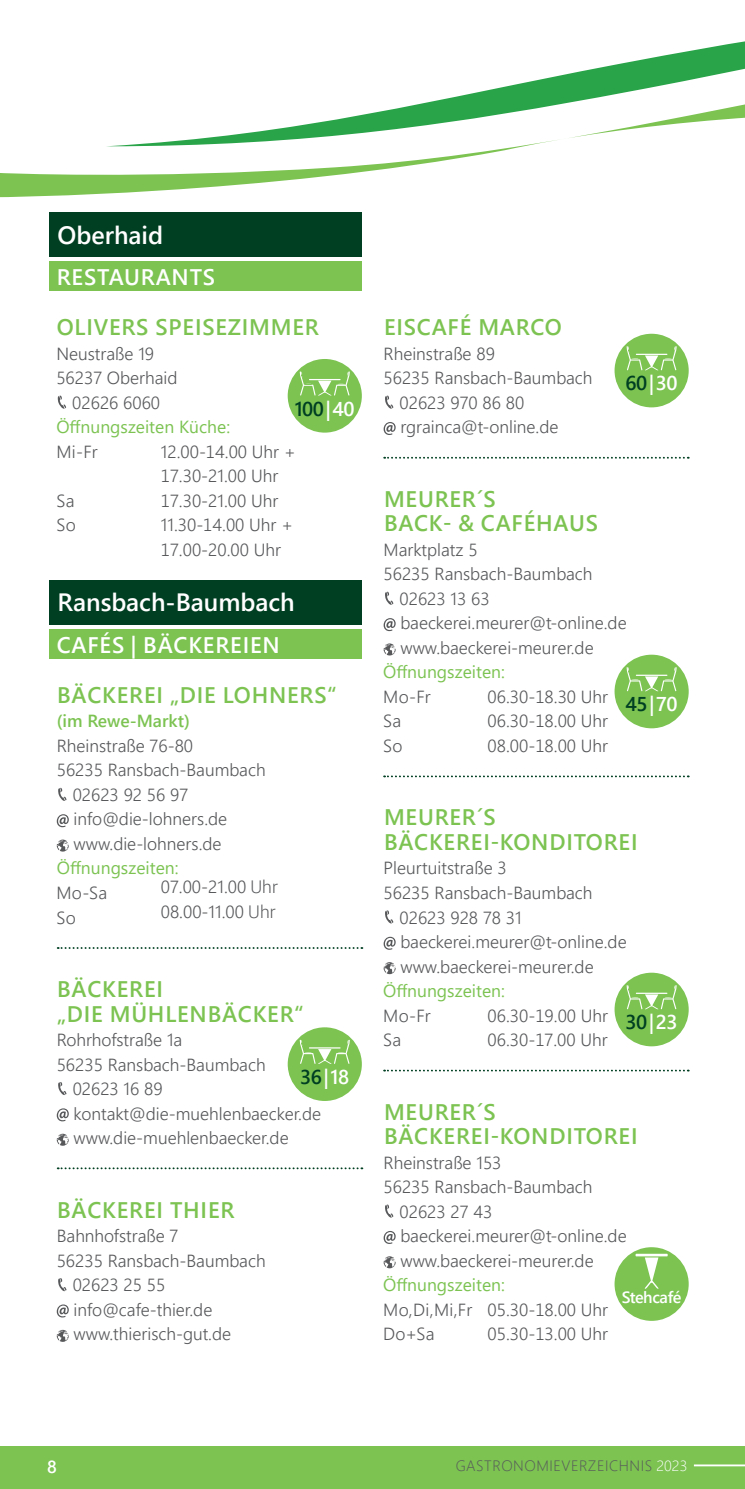
<style>
.page{position:relative;width:745px;height:1489px;background:#fff}
.page>*{position:absolute;margin:0;border:0;box-sizing:border-box;transform-origin:0 0}
.t1{font:600 25px "Segoe UI";color:#fff}
.t2{font:600 22.5px/24.5px "Segoe UI";letter-spacing:.035em;color:#7cc352}
.t3{font:600 22.5px "Segoe UI";letter-spacing:.035em;color:#fff}
.t4{font:600 20px "Segoe UI";letter-spacing:-.025em;color:#fff}
.t5{font:600 20px "Segoe UI";color:#003f22}
.t6{font:300 17.5px/24.5px "Segoe UI";color:#57585a}
.t7{font:17.5px "Segoe UI";color:#7cc352}
.t8{font:300 17.5px/24.5px "Segoe UI";letter-spacing:.02em;color:#57585a}
.t9{font:600 17.5px "Segoe UI";color:#7cc352}
.t10{font:600 17.5px "Segoe UI";color:#fff}
.t11{font:600 16.25px "Segoe UI";letter-spacing:-.025em;color:#fff}
.t12{font:300 15px "Segoe UI";letter-spacing:.035em;color:#57585a}
.s1{color:#fff}
.s2{font-family:"Roboto"}
.s3{color:#003f22}
</style>
<div class="page">
<div style="left:0;top:1446px;width:744px;height:42px;background:#7cc352"></div>
<hr style="left:693px;top:1464px;width:51px;height:2px;background:#fff">
<svg style="left:0;top:146px;width:525px;height:101px"></svg>
<svg style="left:112px;top:41px;width:632px;height:105px"></svg>
<div style="left:50px;top:212px;width:311px;height:45px;background:#003f22"></div>
<div style="left:50px;top:261px;width:311px;height:30px;background:#7cc352"></div>
<svg style="left:58px;top:395px;width:8px;height:14px"></svg>
<div style="left:287px;top:359px;width:74px;height:73px;background:#7cc352;border-radius:50%"></div>
<svg style="left:299px;top:371px;width:50px;height:24px"></svg>
<div style="left:50px;top:580px;width:311px;height:44px;background:#003f22"></div>
<div style="left:50px;top:629px;width:311px;height:30px;background:#7cc352"></div>
<svg style="left:58px;top:787px;width:9px;height:14px"></svg>
<svg style="left:57px;top:814px;width:12px;height:13px"></svg>
<svg style="left:57px;top:839px;width:12px;height:12px"></svg>
<svg style="left:384px;top:775px;width:304px;height:2px"></svg>
<svg style="left:384px;top:1069px;width:304px;height:2px"></svg>
<svg style="left:58px;top:947px;width:304px;height:1px"></svg>
<svg style="left:58px;top:1167px;width:304px;height:2px"></svg>
<svg style="left:385px;top:591px;width:8px;height:14px"></svg>
<svg style="left:383px;top:618px;width:12px;height:13px"></svg>
<svg style="left:383px;top:643px;width:12px;height:12px"></svg>
<svg style="left:385px;top:910px;width:8px;height:13px"></svg>
<svg style="left:383px;top:936px;width:12px;height:13px"></svg>
<svg style="left:383px;top:962px;width:12px;height:12px"></svg>
<svg style="left:385px;top:1204px;width:8px;height:13px"></svg>
<svg style="left:383px;top:1231px;width:12px;height:12px"></svg>
<svg style="left:383px;top:1256px;width:12px;height:12px"></svg>
<svg style="left:385px;top:395px;width:8px;height:14px"></svg>
<svg style="left:383px;top:422px;width:12px;height:13px"></svg>
<svg style="left:58px;top:1082px;width:9px;height:13px"></svg>
<svg style="left:57px;top:1108px;width:12px;height:13px"></svg>
<svg style="left:57px;top:1133px;width:12px;height:12px"></svg>
<svg style="left:58px;top:1278px;width:9px;height:13px"></svg>
<svg style="left:57px;top:1304px;width:12px;height:13px"></svg>
<svg style="left:57px;top:1329px;width:12px;height:12px"></svg>
<div style="left:287px;top:1027px;width:74px;height:73px;background:#7cc352;border-radius:50%"></div>
<svg style="left:299px;top:1039px;width:50px;height:24px"></svg>
<div style="left:614px;top:972px;width:74px;height:74px;background:#7cc352;border-radius:50%"></div>
<svg style="left:626px;top:985px;width:50px;height:24px"></svg>
<div style="left:614px;top:654px;width:74px;height:74px;background:#7cc352;border-radius:50%"></div>
<svg style="left:626px;top:667px;width:50px;height:24px"></svg>
<div style="left:614px;top:334px;width:74px;height:73px;background:#7cc352;border-radius:50%"></div>
<svg style="left:626px;top:346px;width:50px;height:24px"></svg>
<div style="left:614px;top:1247px;width:74px;height:73px;background:#7cc352;border-radius:50%"></div>
<hr style="left:635px;top:1253px;width:32px;height:3px;background:#fff">
<svg style="left:645px;top:1257px;width:13px;height:31px"></svg>
<svg style="left:384px;top:457px;width:304px;height:1px"></svg>
<h1 class="t1" style="left:57px;top:211px;width:107px">Oberhaid</h1>
<p class="t3" style="left:57px;top:256px;width:160px">RESTAURANTS</p>
<p class="t2" style="left:57px;top:313px;width:263px">OLIVERS SPEISEZIMMER</p>
<p class="t6" style="left:56px;top:339px;width:99px">Neustraße 19</p>
<p class="t6" style="left:56px;top:364px;width:123px">56237 Oberhaid</p>
<p class="t6" style="left:72px;top:388px;width:89px">02626 6060</p>
<p class="t7" style="left:56px;top:410px;width:175px">Öffnungszeiten Küche:</p>
<p class="t6" style="left:56px;top:437px;width:43px">Mi-Fr</p>
<p class="t6" style="left:56px;top:486px;width:21px">Sa<br>So</p>
<p class="t5" style="left:294px;top:389px;width:61px">100<span class="s1">|40</span></p>
<p class="t6" style="left:161px;top:437px;width:136px">12.00-14.00 Uhr +<br>17.30-21.00 Uhr<br>17.30-21.00 Uhr<br>11.30-14.00 Uhr +<br>17.00-20.00 Uhr</p>
<h1 class="t1" style="left:57px;top:579px;width:239px">Ransbach-Baumbach</h1>
<p class="t3" style="left:57px;top:623px;width:224px">CAFÉS | BÄCKEREIEN</p>
<p class="t2" style="left:57px;top:680px;width:281px">BÄCKEREI „DIE LOHNERS“</p>
<p class="t9" style="left:57px;top:704px;width:134px">(im Rewe-Markt)</p>
<p class="t6" style="left:57px;top:731px;width:138px">Rheinstraße 76-80</p>
<p class="t6" style="left:57px;top:756px;width:210px">56235 Ransbach-Baumbach</p>
<p class="t6" style="left:73px;top:780px;width:117px">02623 92 56 97</p>
<p class="t6" style="left:74px;top:805px;width:155px">info@die-lohners.de</p>
<p class="t6" style="left:74px;top:829px;width:149px">www.die-lohners.de</p>
<p class="t7" style="left:57px;top:851px;width:123px">Öffnungszeiten:</p>
<p class="t6" style="left:56px;top:878px;width:52px">Mo-Sa<br>So</p>
<p class="t6" style="left:161px;top:872px;width:119px">07.00-21.00 <span class="s2">Uhr<br></span>08.00-11.00 <span class="s2">Uhr</span></p>
<p class="t2" style="left:57px;top:974px;width:248px">BÄCKEREI<br>„DIE MÜHLENBÄCKER“</p>
<p class="t6" style="left:57px;top:1025px;width:127px">Rohrhofstraße 1a</p>
<p class="t6" style="left:57px;top:1050px;width:210px">56235 Ransbach-Baumbach</p>
<p class="t6" style="left:73px;top:1074px;width:91px">02623 16 89</p>
<p class="t6" style="left:74px;top:1099px;width:249px">kontakt@die-muehlenbaecker.de</p>
<p class="t6" style="left:74px;top:1123px;width:216px">www.die-muehlenbaecker.de</p>
<p class="t4" style="left:300px;top:1057px;width:50px"><span class="s3">36</span>|18</p>
<p class="t2" style="left:57px;top:1195px;width:179px">BÄCKEREI THIER</p>
<p class="t6" style="left:57px;top:1221px;width:123px">Bahnhofstraße 7</p>
<p class="t6" style="left:57px;top:1246px;width:210px">56235 Ransbach-Baumbach</p>
<p class="t6" style="left:73px;top:1270px;width:94px">02623 25 55</p>
<p class="t6" style="left:74px;top:1295px;width:140px">info@cafe-thier.de</p>
<p class="t6" style="left:74px;top:1319px;width:159px">www.thierisch-gut.de</p>
<p class="t2" style="left:384px;top:313px;width:179px">EISCAFÉ MARCO</p>
<p class="t6" style="left:383px;top:339px;width:113px">Rheinstraße 89</p>
<p class="t6" style="left:383px;top:364px;width:210px">56235 Ransbach-Baumbach</p>
<p class="t6" style="left:399px;top:388px;width:126px">02623 970 86 80</p>
<p class="t6" style="left:400px;top:413px;width:159px">rgrainca@t-online.de</p>
<p class="t4" style="left:625px;top:364px;width:54px"><span class="s3">60</span>|30</p>
<p class="t2" style="left:384px;top:484px;width:215px">MEURER´S<br>BACK- &amp; CAFÉHAUS</p>
<p class="t6" style="left:383px;top:535px;width:95px">Marktplatz 5</p>
<p class="t6" style="left:383px;top:560px;width:210px">56235 Ransbach-Baumbach</p>
<p class="t6" style="left:399px;top:584px;width:91px">02623 13 63</p>
<p class="t6" style="left:400px;top:609px;width:227px">baeckerei.meurer@t-online.de</p>
<p class="t6" style="left:400px;top:633px;width:195px">www.baeckerei-meurer.de</p>
<p class="t7" style="left:383px;top:655px;width:123px">Öffnungszeiten:</p>
<p class="t6" style="left:383px;top:682px;width:49px">Mo-Fr<br>Sa<br>So</p>
<p class="t6" style="left:487px;top:682px;width:122px;text-align:justify">06.30-18.30 Uhr 06.30-18.00 Uhr 08.00-18.00 Uhr</p>
<p class="t4" style="left:625px;top:685px;width:54px"><span class="s3">45</span>|70</p>
<p class="t2" style="left:384px;top:803px;width:255px">MEURER´S<br>BÄCKEREI-KONDITOREI</p>
<p class="t6" style="left:383px;top:854px;width:124px">Pleurtuitstraße 3</p>
<p class="t6" style="left:383px;top:878px;width:210px">56235 Ransbach-Baumbach</p>
<p class="t6" style="left:399px;top:903px;width:124px">02623 928 78 31</p>
<p class="t6" style="left:400px;top:927px;width:227px">baeckerei.meurer@t-online.de</p>
<p class="t6" style="left:400px;top:952px;width:195px">www.baeckerei-meurer.de</p>
<p class="t7" style="left:383px;top:974px;width:123px">Öffnungszeiten:</p>
<p class="t6" style="left:383px;top:1001px;width:49px">Mo-Fr<br>Sa</p>
<p class="t6" style="left:487px;top:1001px;width:122px">06.30-19.00 Uhr<br>06.30-17.00 Uhr</p>
<p class="t4" style="left:625px;top:1003px;width:53px"><span class="s3">30</span>|23</p>
<p class="t2" style="left:384px;top:1097px;width:255px">MEURER´S<br>BÄCKEREI-KONDITOREI</p>
<p class="t6" style="left:383px;top:1148px;width:119px">Rheinstraße 153</p>
<p class="t6" style="left:383px;top:1172px;width:210px">56235 Ransbach-Baumbach</p>
<p class="t6" style="left:399px;top:1197px;width:94px">02623 27 43</p>
<p class="t6" style="left:400px;top:1221px;width:227px">baeckerei.meurer@t-online.de</p>
<p class="t6" style="left:400px;top:1246px;width:195px">www.baeckerei-meurer.de</p>
<p class="t7" style="left:383px;top:1268px;width:123px">Öffnungszeiten:</p>
<p class="t8" style="left:383px;top:1295px;width:91px">Mo,Di,Mi,Fr<br>Do+Sa</p>
<p class="t6" style="left:487px;top:1295px;width:122px">05.30-18.00 Uhr<br>05.30-13.00 Uhr</p>
<p class="t11" style="left:621px;top:1281px;width:61px">Stehcafé</p>
<p class="t10" style="left:47px;top:1449px;width:11px">8</p>
<p class="t12" style="left:455px;top:1451px;width:233px">GASTRONOMIEVERZEICHNIS <span class="s1">2023</span></p>
</div>
